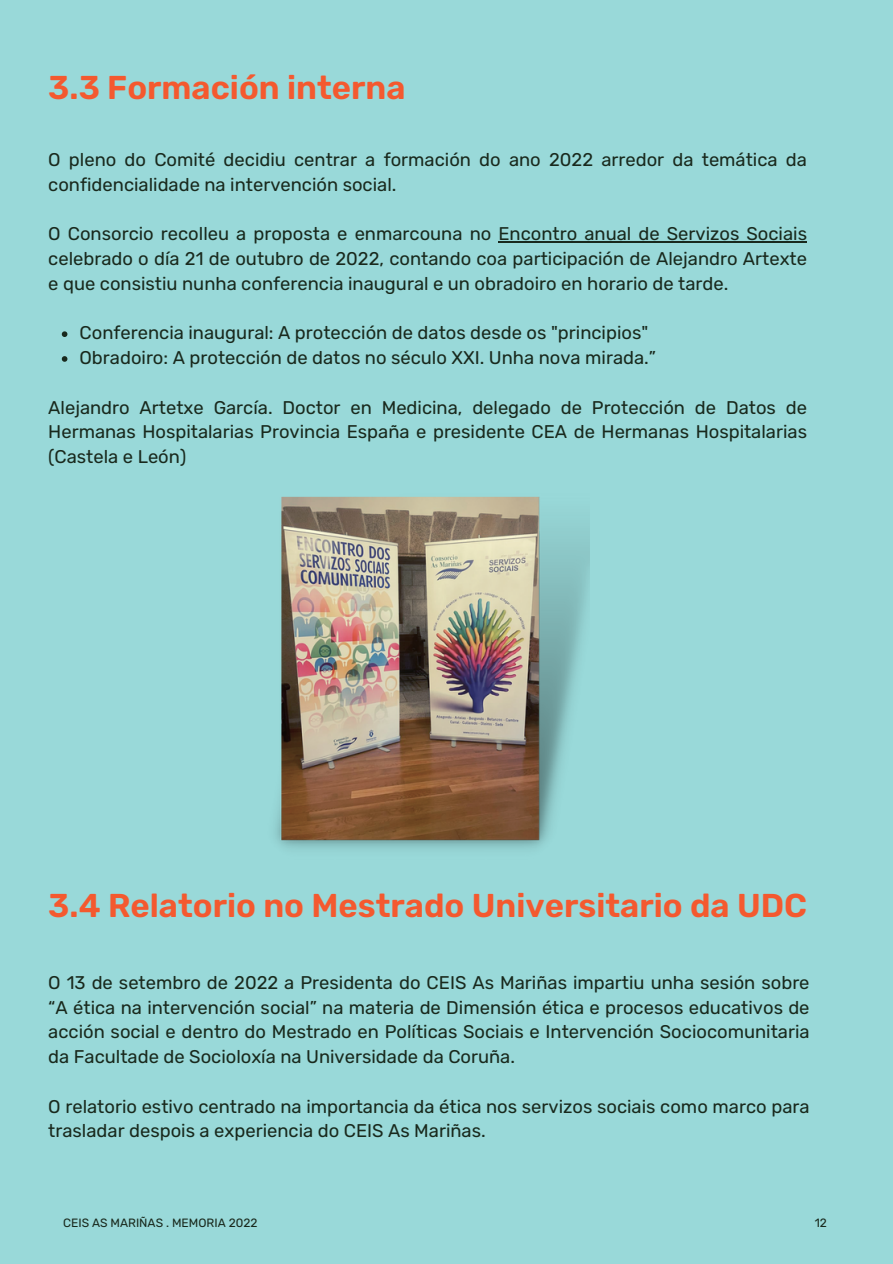
<style>
.page{position:relative;width:893px;height:1264px;background:#fff}
.page>*{position:absolute;margin:0;border:0;box-sizing:border-box;transform-origin:0 0}
.t1{font:600 33px "Rubik";color:#f4592f}
.t2{font:18.3px/24.8px "Rubik";color:#19291d;text-align:justify}
.t3{font:12px "Rubik";color:#19291d}
</style>
<div class="page">
<div style="left:0;top:0;width:892px;height:1263px;background:#99d9d9"></div>
<img style="left:275px;top:496px;width:314px;height:353px">
<hr style="left:498px;top:241px;width:309px;height:1px;background:#19291d">
<svg style="left:62px;top:331px;width:5px;height:6px"></svg>
<svg style="left:62px;top:356px;width:5px;height:6px"></svg>
<p class="t1" style="left:48px;top:68px;width:359px">3.3 Formación interna</p>
<p class="t2" style="left:48px;top:147px;width:760px">O pleno do Comité decidiu centrar a formación do ano 2022 arredor da temática da confidencialidade na intervención social.</p>
<h2 class="t2" style="left:48px;top:221px;width:760px">O Consorcio recolleu a proposta e enmarcouna no Encontro anual de Servizos Sociais celebrado o día 21 de outubro de 2022, contando coa participación de Alejandro Artexte e que consistiu nunha conferencia inaugural e un obradoiro en horario de tarde.</h2>
<p class="t2" style="left:80px;top:320px;width:570px">Conferencia inaugural: A protección de datos desde os "principios"</p>
<h1 class="t2" style="left:80px;top:345px;width:578px">Obradoiro: A protección de datos no século XXI. Unha nova mirada.”</h1>
<h2 class="t2" style="left:48px;top:395px;width:760px">Alejandro Artetxe García. Doctor en Medicina, delegado de Protección de Datos de Hermanas Hospitalarias Provincia España e presidente CEA de Hermanas Hospitalarias (Castela e León)</h2>
<h2 class="t1" style="left:48px;top:886px;width:760px">3.4 Relatorio no Mestrado Universitario da UDC</h2>
<p class="t2" style="left:48px;top:970px;width:762px">O 13 de setembro de 2022 a Presidenta do CEIS As Mariñas impartiu unha sesión sobre “A ética na intervención social” na materia de Dimensión ética e procesos educativos de acción social e dentro do Mestrado en Políticas Sociais e Intervención Sociocomunitaria da Facultade de Socioloxía na Universidade da Coruña.</p>
<p class="t2" style="left:48px;top:1093px;width:762px">O relatorio estivo centrado na importancia da ética nos servizos sociais como marco para trasladar despois a experiencia do CEIS As Mariñas.</p>
<h2 class="t3" style="left:63px;top:1215px;width:196px">CEIS AS MARIÑAS . MEMORIA 2022</h2>
<h2 class="t3" style="left:814px;top:1215px;width:14px">12</h2>
</div>
